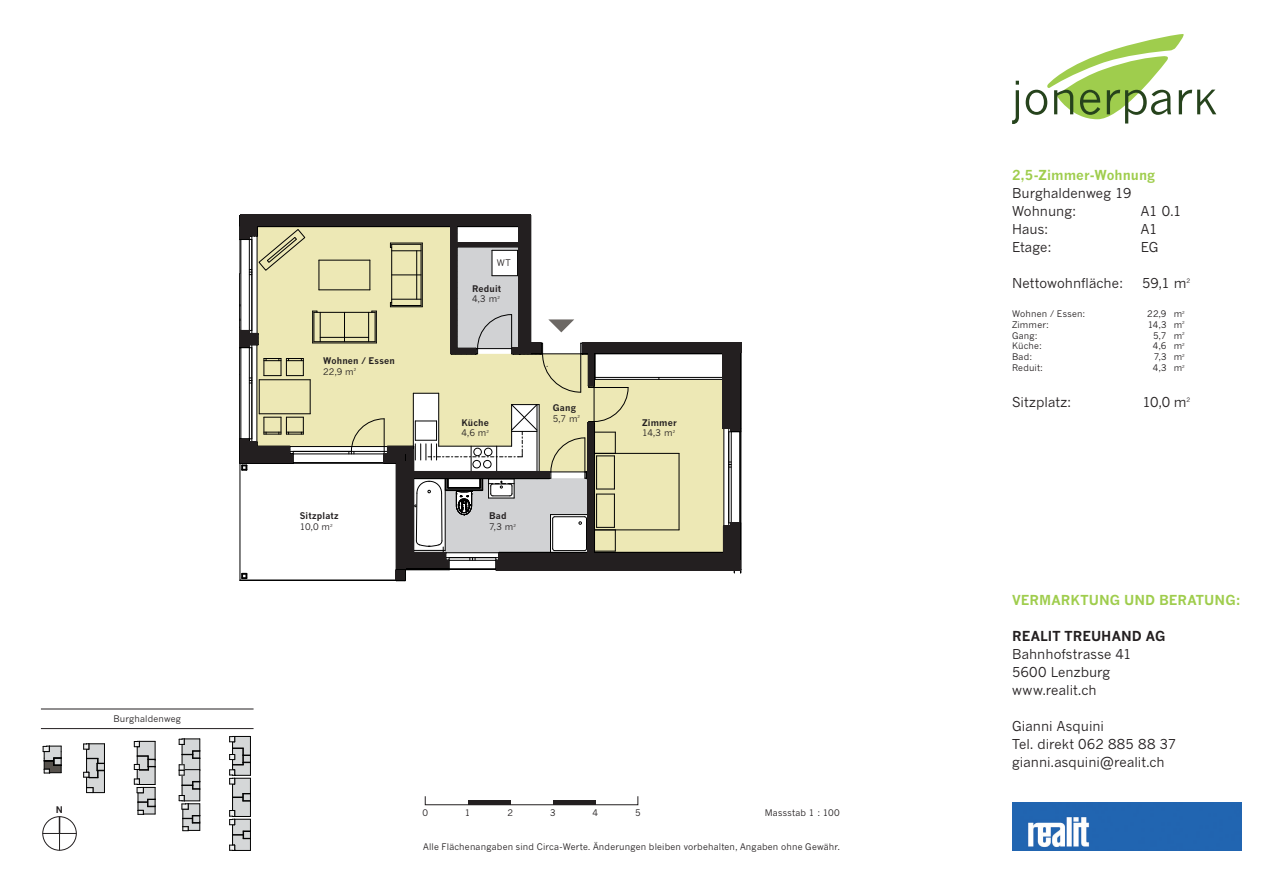
<style>
.page{position:relative;width:1263px;height:893px;background:#fff}
.page>*{position:absolute;margin:0;border:0;box-sizing:border-box;transform-origin:0 0}
.t1{font:13.5px "News Gothic";letter-spacing:.005em;color:#231f20}
.t2{font:700 13.5px "News Gothic";letter-spacing:.005em;color:#9fcd4d}
.t3{font:700 13.5px "News Gothic";letter-spacing:.005em;color:#231f20}
.t4{font:9px "News Gothic";letter-spacing:.02em;color:#231f20}
.t5{font:700 9px "News Gothic";letter-spacing:.02em;color:#231f20}
</style>
<div class="page">
<svg style="left:239px;top:215px;width:503px;height:366px"></svg>
<div style="left:240px;top:214px;width:9px;height:24px;background:#231f20"></div>
<div style="left:249px;top:214px;width:8px;height:22px;background:#231f20"></div>
<div style="left:253px;top:214px;width:277px;height:12px;background:#231f20"></div>
<div style="left:519px;top:214px;width:12px;height:140px;background:#231f20"></div>
<div style="left:529px;top:343px;width:11px;height:10px;background:#231f20"></div>
<div style="left:512px;top:348px;width:11px;height:6px;background:#231f20"></div>
<div style="left:451px;top:222px;width:6px;height:131px;background:#231f20"></div>
<div style="left:454px;top:348px;width:22px;height:6px;background:#231f20"></div>
<hr style="left:456px;top:242px;width:66px;height:4px;background:#231f20">
<div style="left:240px;top:331px;width:10px;height:16px;background:#231f20"></div>
<div style="left:249px;top:333px;width:9px;height:12px;background:#231f20"></div>
<div style="left:240px;top:439px;width:9px;height:23px;background:#231f20"></div>
<div style="left:244px;top:454px;width:48px;height:8px;background:#231f20"></div>
<div style="left:248px;top:441px;width:8px;height:13px;background:#231f20"></div>
<div style="left:250px;top:446px;width:40px;height:9px;background:#231f20"></div>
<div style="left:384px;top:454px;width:21px;height:9px;background:#231f20"></div>
<div style="left:396px;top:461px;width:10px;height:107px;background:#231f20"></div>
<div style="left:401px;top:560px;width:48px;height:7px;background:#231f20"></div>
<div style="left:387px;top:446px;width:26px;height:8px;background:#231f20"></div>
<div style="left:406px;top:449px;width:7px;height:113px;background:#231f20"></div>
<div style="left:412px;top:552px;width:34px;height:9px;background:#231f20"></div>
<div style="left:412px;top:471px;width:138px;height:7px;background:#231f20"></div>
<div style="left:499px;top:553px;width:233px;height:9px;background:#231f20"></div>
<div style="left:723px;top:526px;width:9px;height:30px;background:#231f20"></div>
<div style="left:731px;top:522px;width:9px;height:47px;background:#231f20"></div>
<div style="left:496px;top:560px;width:245px;height:10px;background:#231f20"></div>
<div style="left:582px;top:342px;width:159px;height:11px;background:#231f20"></div>
<div style="left:723px;top:348px;width:8px;height:81px;background:#231f20"></div>
<div style="left:731px;top:348px;width:9px;height:83px;background:#231f20"></div>
<div style="left:588px;top:352px;width:6px;height:34px;background:#231f20"></div>
<div style="left:588px;top:423px;width:6px;height:133px;background:#231f20"></div>
<div style="left:396px;top:570px;width:9px;height:10px;background:#231f20"></div>
<svg style="left:43px;top:746px;width:19px;height:28px"></svg>
<svg style="left:83px;top:743px;width:22px;height:50px"></svg>
<svg style="left:179px;top:739px;width:22px;height:92px;background:#acaeae"></svg>
<svg style="left:229px;top:736px;width:22px;height:115px;background:#a9aaab"></svg>
<svg style="left:134px;top:741px;width:22px;height:74px;background:#aaabab"></svg>
<div style="left:43px;top:816px;width:34px;height:34px;border:1px solid #231f20;border-radius:50%"></div>
<hr style="left:43px;top:833px;width:34px;height:1px;background:#231f20">
<svg style="left:59px;top:816px;width:1px;height:34px"></svg>
<hr style="left:41px;top:709px;width:213px;height:1px;background:#231f20">
<hr style="left:41px;top:728px;width:213px;height:1px;background:#231f20">
<img style="left:1012px;top:803px;width:230px;height:47px">
<div style="left:425px;top:796px;width:213px;height:9px;border:1px solid #231f20"></div>
<div style="left:468px;top:800px;width:42px;height:5px;background:#231f20"></div>
<div style="left:553px;top:800px;width:42px;height:5px;background:#231f20"></div>
<svg style="left:1012px;top:81px;width:7px;height:43px"></svg>
<svg style="left:1026px;top:34px;width:190px;height:90px"></svg>
<p class="t5" style="left:56px;top:804px;width:9px">N</p>
<p class="t4" style="left:113px;top:713px;width:69px">Burghaldenweg</p>
<p class="t5" style="left:323px;top:355px;width:73px">Wohnen / Essen</p>
<p class="t4" style="left:323px;top:366px;width:35px">22,9 m<sup>2</sup></p>
<p class="t5" style="left:300px;top:510px;width:40px">Sitzplatz</p>
<p class="t4" style="left:300px;top:521px;width:34px">10,0 m<sup>2</sup></p>
<p class="t4" style="left:497px;top:257px;width:15px">WT</p>
<p class="t5" style="left:472px;top:283px;width:31px">Reduit</p>
<p class="t4" style="left:472px;top:294px;width:29px">4,3 m<sup>2</sup></p>
<p class="t5" style="left:461px;top:417px;width:29px">Küche</p>
<p class="t4" style="left:461px;top:428px;width:29px">4,6 m<sup>2</sup></p>
<p class="t5" style="left:489px;top:510px;width:19px">Bad</p>
<p class="t4" style="left:489px;top:521px;width:28px">7,3 m<sup>2</sup></p>
<p class="t5" style="left:553px;top:402px;width:25px">Gang</p>
<p class="t4" style="left:553px;top:413px;width:29px">5,7 m<sup>2</sup></p>
<p class="t5" style="left:642px;top:417px;width:36px">Zimmer</p>
<p class="t4" style="left:642px;top:428px;width:35px">14,3 m<sup>2</sup></p>
<p class="t4" style="left:422px;top:807px;width:7px">0</p>
<p class="t4" style="left:465px;top:807px;width:7px">1</p>
<p class="t4" style="left:507px;top:807px;width:7px">2</p>
<p class="t4" style="left:550px;top:807px;width:7px">3</p>
<p class="t4" style="left:592px;top:807px;width:7px">4</p>
<p class="t4" style="left:635px;top:807px;width:7px">5</p>
<p class="t4" style="left:765px;top:807px;width:77px">Massstab 1 : 100</p>
<p class="t4" style="left:423px;top:842px;width:418px">Alle Flächenangaben sind Circa-Werte. Änderungen bleiben vorbehalten, Angaben ohne Gewähr.</p>
<p class="t2" style="left:1012px;top:167px;width:144px">2,5-Zimmer-Wohnung</p>
<p class="t1" style="left:1012px;top:185px;width:121px">Burghaldenweg 19</p>
<p class="t1" style="left:1012px;top:203px;width:66px">Wohnung:</p>
<p class="t1" style="left:1141px;top:203px;width:42px">A1 0.1</p>
<p class="t1" style="left:1012px;top:221px;width:38px">Haus:</p>
<p class="t1" style="left:1141px;top:221px;width:18px">A1</p>
<p class="t1" style="left:1012px;top:239px;width:41px">Etage:</p>
<p class="t1" style="left:1141px;top:239px;width:19px">EG</p>
<p class="t1" style="left:1012px;top:275px;width:113px">Nettowohnfläche:</p>
<p class="t1" style="left:1142px;top:275px;width:49px">59,1 m<sup>2</sup></p>
<p class="t4" style="left:1012px;top:308px;width:75px">Wohnen / Essen:</p>
<p class="t4" style="left:1147px;top:308px;width:39px">22,9 m<sup>2</sup></p>
<p class="t4" style="left:1012px;top:319px;width:38px">Zimmer:</p>
<p class="t4" style="left:1148px;top:319px;width:39px">14,3 m<sup>2</sup></p>
<p class="t4" style="left:1012px;top:330px;width:27px">Gang:</p>
<p class="t4" style="left:1153px;top:330px;width:33px">5,7 m<sup>2</sup></p>
<p class="t4" style="left:1012px;top:341px;width:31px">Küche:</p>
<p class="t4" style="left:1153px;top:341px;width:33px">4,6 m<sup>2</sup></p>
<p class="t4" style="left:1012px;top:351px;width:22px">Bad:</p>
<p class="t4" style="left:1154px;top:351px;width:32px">7,3 m<sup>2</sup></p>
<p class="t4" style="left:1012px;top:362px;width:33px">Reduit:</p>
<p class="t4" style="left:1153px;top:362px;width:33px">4,3 m<sup>2</sup></p>
<p class="t1" style="left:1012px;top:394px;width:61px">Sitzplatz:</p>
<p class="t1" style="left:1143px;top:394px;width:49px">10,0 m<sup>2</sup></p>
<p class="t2" style="left:1012px;top:592px;width:230px">VERMARKTUNG UND BERATUNG:</p>
<p class="t3" style="left:1012px;top:628px;width:155px">REALIT TREUHAND AG</p>
<p class="t1" style="left:1012px;top:646px;width:121px">Bahnhofstrasse 41</p>
<p class="t1" style="left:1012px;top:664px;width:100px">5600 Lenzburg</p>
<p class="t1" style="left:1012px;top:682px;width:86px">www.realit.ch</p>
<p class="t1" style="left:1012px;top:718px;width:94px">Gianni Asquini</p>
<p class="t1" style="left:1012px;top:736px;width:166px">Tel. direkt 062 885 88 37</p>
<p class="t1" style="left:1012px;top:754px;width:154px">gianni.asquini@realit.ch</p>
</div>
